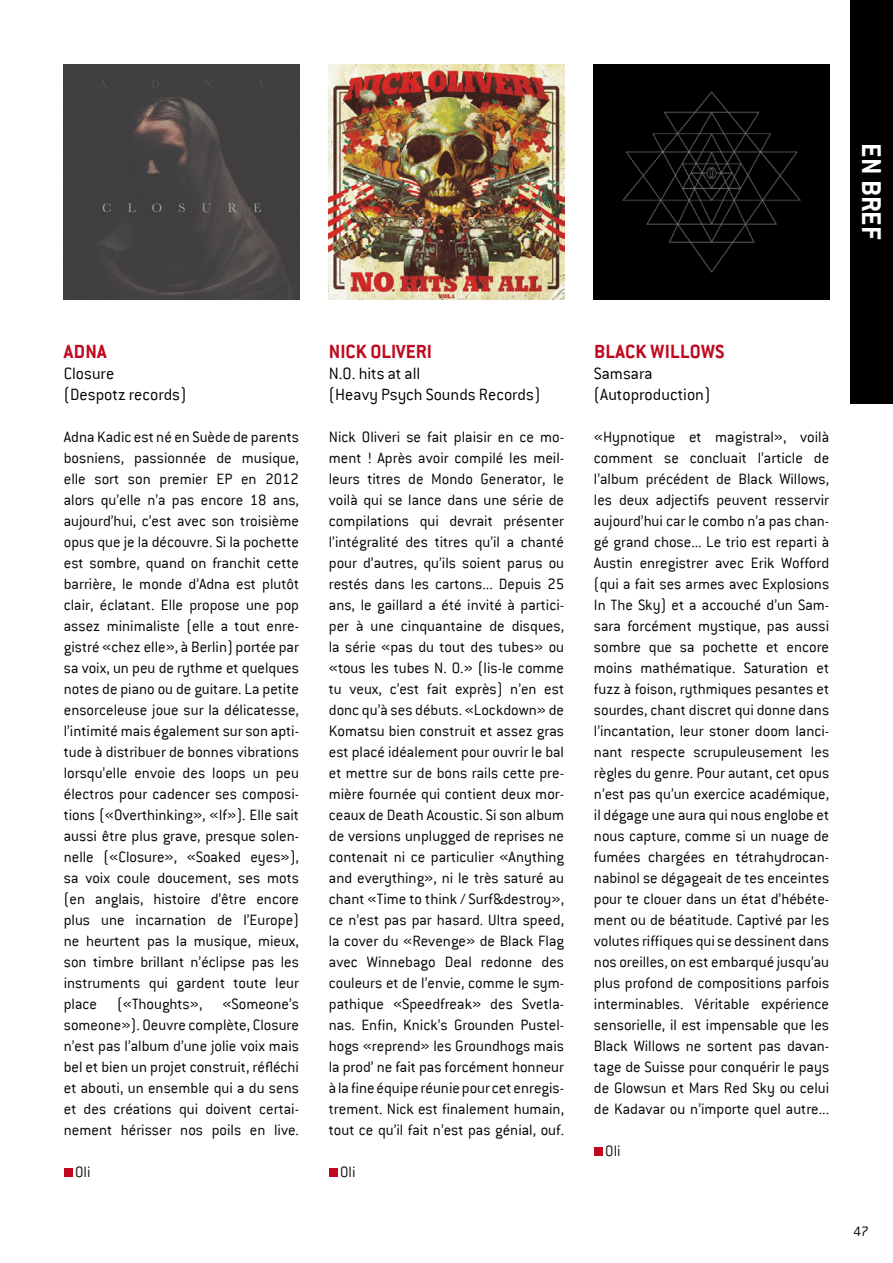
<style>
.page{position:relative;width:893px;height:1263px;background:#fff}
.page>*{position:absolute;margin:0;border:0;box-sizing:border-box;transform-origin:0 0}
.t1{font:700 30px "Conduit ITC";color:#fff}
.t2{font:700 21px "Conduit ITC";color:#c0081f}
.t3{font:300 18px/21px "Conduit ITC";color:#000}
.t4{font:300 16.5px/21px "Conduit ITC";color:#000;text-align:justify}
.t5{font:300 16.5px "Conduit ITC";color:#151516}
.t6{font:300 15px "Conduit ITC";color:#000}
</style>
<div class="page">
<div style="left:850px;top:0;width:43px;height:404px;background:#000"></div>
<img style="left:594px;top:64px;width:235px;height:235px">
<img style="left:329px;top:65px;width:235px;height:234px">
<img style="left:64px;top:65px;width:235px;height:235px">
<div style="left:64px;top:1169px;width:8px;height:8px;background:#c0081f"></div>
<div style="left:329px;top:1169px;width:8px;height:8px;background:#c0081f"></div>
<div style="left:594px;top:1148px;width:8px;height:8px;background:#c0081f"></div>
<h1 class="t1" style="left:889px;top:143px;width:97px;rotate:90deg">EN BREF</h1>
<p class="t2" style="left:64px;top:339px;width:22px">ADNA</p>
<p class="t3" style="left:64px;top:363px;width:124px">Closure<br>(Despotz records)</p>
<p class="t4" style="left:64px;top:426px;width:237px">Adna Kadic est né en Suède de parents bosniens, passionnée de musique, elle sort son premier EP en 2012 alors qu’elle n’a pas encore 18 ans, aujourd’hui, c’est avec son troisième opus que je la découvre. Si la pochette est sombre, quand on franchit cette barrière, le monde d’Adna est plutôt clair, éclatant. Elle propose une pop assez minimaliste (elle a tout enre&shy;gistré «chez elle», à Berlin) portée par sa voix, un peu de rythme et quelques notes de piano ou de guitare. La petite ensorceleuse joue sur la délicatesse, l’intimité mais également sur son apti&shy;tude à distribuer de bonnes vibrations lorsqu’elle envoie des loops un peu électros pour cadencer ses composi&shy;tions («Overthinking», «If»). Elle sait aussi être plus grave, presque solen&shy;nelle («Closure», «Soaked eyes»), sa voix coule doucement, ses mots (en anglais, histoire d’être encore plus une incarnation de l’Europe) ne heurtent pas la musique, mieux, son timbre brillant n’éclipse pas les instruments qui gardent toute leur place («Thoughts», «Someone’s someone»). Oeuvre complète, Closure n’est pas l’album d’une jolie voix mais bel et bien un projet construit, réfléchi et abouti, un ensemble qui a du sens et des créations qui doivent certai&shy;nement hérisser nos poils en live.</p>
<p class="t5" style="left:75px;top:1163px;width:17px">Oli</p>
<p class="t2" style="left:329px;top:339px;width:105px">NICK OLIVERI</p>
<p class="t3" style="left:329px;top:363px;width:213px">N.O. hits at all<br>(Heavy Psych Sounds Records)</p>
<p class="t4" style="left:329px;top:426px;width:237px">Nick Oliveri se fait plaisir en ce mo&shy;ment ! Après avoir compilé les meil&shy;leurs titres de Mondo Generator, le voilà qui se lance dans une série de compilations qui devrait présenter l’intégralité des titres qu’il a chanté pour d’autres, qu’ils soient parus ou restés dans les cartons... Depuis 25 ans, le gaillard a été invité à partici&shy;per à une cinquantaine de disques, la série «pas du tout des tubes» ou «tous les tubes N. O.» (lis-le comme tu veux, c’est fait exprès) n’en est donc qu’à ses débuts. «Lockdown» de Komatsu bien construit et assez gras est placé idéalement pour ouvrir le bal et mettre sur de bons rails cette pre&shy;mière fournée qui contient deux mor&shy;ceaux de Death Acoustic. Si son album de versions unplugged de reprises ne contenait ni ce particulier «Anything and everything», ni le très saturé au chant «Time to think / Surf&amp;destroy», ce n’est pas par hasard. Ultra speed, la cover du «Revenge» de Black Flag avec Winnebago Deal redonne des couleurs et de l’envie, comme le sym&shy;pathique «Speedfreak» des Svetla&shy;nas. Enfin, Knick’s Grounden Pustel&shy;hogs «reprend» les Groundhogs mais la prod’ ne fait pas forcément honneur à la fine équipe réunie pour cet enregis&shy;trement. Nick est finalement humain, tout ce qu’il fait n’est pas génial, ouf.</p>
<p class="t5" style="left:340px;top:1163px;width:17px">Oli</p>
<p class="t2" style="left:594px;top:339px;width:23px">BLACK</p>
<p class="t2" style="left:651px;top:339px;width:25px">WILLOWS</p>
<p class="t3" style="left:594px;top:363px;width:118px">Samsara (Autoproduction)</p>
<p class="t4" style="left:594px;top:426px;width:237px">«Hypnotique et magistral», voilà comment se concluait l’article de l’album précédent de Black Willows, les deux adjectifs peuvent resservir aujourd’hui car le combo n’a pas chan&shy;gé grand chose... Le trio est reparti à Austin enregistrer avec Erik Wofford (qui a fait ses armes avec Explosions In The Sky) et a accouché d’un Sam&shy;sara forcément mystique, pas aussi sombre que sa pochette et encore moins mathématique. Saturation et fuzz à foison, rythmiques pesantes et sourdes, chant discret qui donne dans l’incantation, leur stoner doom lanci&shy;nant respecte scrupuleusement les règles du genre. Pour autant, cet opus n’est pas qu’un exercice académique, il dégage une aura qui nous englobe et nous capture, comme si un nuage de fumées chargées en tétrahydrocan&shy;nabinol se dégageait de tes enceintes pour te clouer dans un état d’hébéte&shy;ment ou de béatitude. Captivé par les volutes riffiques qui se dessinent dans nos oreilles, on est embarqué jusqu’au plus profond de compositions parfois interminables. Véritable expérience sensorielle, il est impensable que les Black Willows ne sortent pas davan&shy;tage de Suisse pour conquérir le pays de Glowsun et Mars Red Sky ou celui de Kadavar ou n’importe quel autre...</p>
<p class="t5" style="left:605px;top:1142px;width:17px">Oli</p>
<p class="t6" style="left:853px;top:1223px;width:17px">47</p>
</div>
